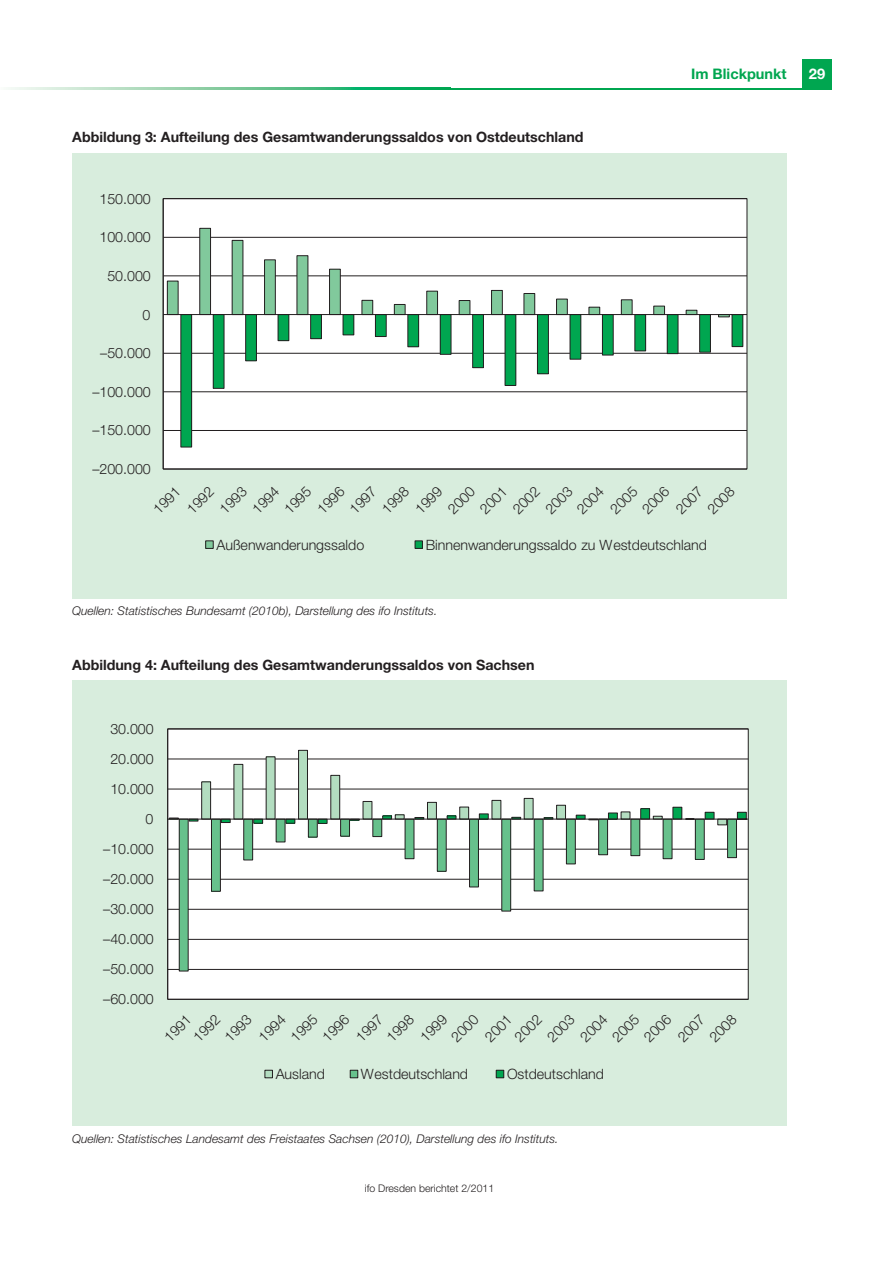
<style>
.page{position:relative;width:893px;height:1263px;background:#fff}
.page>*{position:absolute;margin:0;border:0;box-sizing:border-box;transform-origin:0 0}
.t1{font:700 14.7px "Helvetica Neue";color:#fff}
.t2{font:700 14.55px "Helvetica Neue";color:#00a650}
.t3{font:300 14.25px/22.4px "Helvetica Neue";color:#231f20}
.t4{font:700 14.25px "Helvetica Neue";color:#231f20}
.t5{font:italic 300 12px "Helvetica Neue";color:#231f20}
.t6{font:300 10.5px "Helvetica Neue";color:#231f20}
</style>
<div class="page">
<div style="left:802px;top:60px;width:30px;height:29px;background:#00a650"></div>
<hr style="left:448px;top:88px;width:384px;height:1px;background:#00a650">
<svg style="left:10px;top:88px;width:438px;height:1px"></svg>
<div style="left:72px;top:153px;width:715px;height:445px;background:#d8eddd"></div>
<svg style="left:162px;top:198px;width:586px;height:272px;background:#e1ece6"></svg>
<div style="left:206px;top:541px;width:7px;height:7px;background:#81c99c"></div>
<div style="left:205px;top:540px;width:9px;height:9px;border:1px solid #231f20"></div>
<div style="left:415px;top:541px;width:7px;height:7px;background:#00a650"></div>
<div style="left:415px;top:540px;width:8px;height:9px;border:1px solid #231f20"></div>
<div style="left:72px;top:681px;width:715px;height:445px;background:#d8eddd"></div>
<svg style="left:167px;top:728px;width:582px;height:272px;background:#e7ece9"></svg>
<div style="left:265px;top:1070px;width:7px;height:8px;background:#b3ddc0"></div>
<div style="left:265px;top:1070px;width:8px;height:8px;border:1px solid #231f20"></div>
<div style="left:350px;top:1070px;width:8px;height:8px;background:#67c18c"></div>
<div style="left:350px;top:1070px;width:8px;height:8px;border:1px solid #231f20"></div>
<div style="left:496px;top:1070px;width:8px;height:8px;background:#00a650"></div>
<div style="left:496px;top:1070px;width:8px;height:8px;border:1px solid #231f20"></div>
<p class="t4" style="left:72px;top:132px;width:513px">Abbildung 3: Aufteilung des Gesamtwanderungssaldos von Ostdeutschland</p>
<p class="t3" style="left:99px;top:189px;width:53px">150.000</p>
<p class="t3" style="left:99px;top:227px;width:53px">100.000</p>
<p class="t3" style="left:107px;top:266px;width:45px">50.000</p>
<p class="t3" style="left:142px;top:305px;width:9px">0</p>
<p class="t3" style="left:100px;top:343px;width:52px">–50.000</p>
<p class="t3" style="left:92px;top:382px;width:60px">–100.000</p>
<p class="t3" style="left:92px;top:420px;width:60px">–150.000</p>
<p class="t3" style="left:92px;top:459px;width:60px">–200.000</p>
<p class="t2" style="left:691px;top:68px;width:97px">Im Blickpunkt</p>
<p class="t3" style="left:149px;top:504px;width:33px;rotate:-45deg">1991</p>
<p class="t3" style="left:182px;top:504px;width:33px;rotate:-45deg">1992</p>
<p class="t3" style="left:215px;top:504px;width:33px;rotate:-45deg">1993</p>
<p class="t3" style="left:248px;top:504px;width:33px;rotate:-45deg">1994</p>
<p class="t3" style="left:280px;top:504px;width:33px;rotate:-45deg">1995</p>
<p class="t3" style="left:313px;top:504px;width:33px;rotate:-45deg">1996</p>
<p class="t3" style="left:345px;top:504px;width:33px;rotate:-45deg">1997</p>
<p class="t3" style="left:377px;top:504px;width:33px;rotate:-45deg">1998</p>
<p class="t3" style="left:411px;top:504px;width:33px;rotate:-45deg">1999</p>
<p class="t3" style="left:443px;top:504px;width:33px;rotate:-45deg">2000</p>
<p class="t3" style="left:475px;top:504px;width:33px;rotate:-45deg">2001</p>
<p class="t3" style="left:508px;top:504px;width:33px;rotate:-45deg">2002</p>
<p class="t3" style="left:541px;top:504px;width:33px;rotate:-45deg">2003</p>
<p class="t3" style="left:572px;top:504px;width:33px;rotate:-45deg">2004</p>
<p class="t3" style="left:622px;top:489px;width:33px;text-indent:-22px;rotate:-45deg">2005<br>2006</p>
<p class="t3" style="left:687px;top:489px;width:33px;text-indent:-22px;rotate:-45deg">2007<br>2008</p>
<p class="t3" style="left:216px;top:535px;width:149px">Außenwanderungssaldo</p>
<p class="t3" style="left:426px;top:535px;width:283px">Binnenwanderungssaldo zu Westdeutschland</p>
<p class="t5" style="left:72px;top:607px;width:367px">Quellen: Statistisches Bundesamt (2010b), Darstellung des ifo Instituts.</p>
<p class="t4" style="left:72px;top:659px;width:464px">Abbildung 4: Aufteilung des Gesamtwanderungssaldos von Sachsen</p>
<p class="t3" style="left:110px;top:719px;width:45px">30.000</p>
<p class="t3" style="left:110px;top:749px;width:45px">20.000</p>
<p class="t3" style="left:110px;top:779px;width:45px">10.000</p>
<p class="t3" style="left:145px;top:809px;width:9px">0</p>
<p class="t3" style="left:103px;top:839px;width:52px">–10.000</p>
<p class="t3" style="left:103px;top:869px;width:52px">–20.000</p>
<p class="t3" style="left:103px;top:899px;width:52px">–30.000</p>
<p class="t3" style="left:103px;top:929px;width:52px">–40.000</p>
<p class="t3" style="left:103px;top:959px;width:52px">–50.000</p>
<p class="t3" style="left:103px;top:989px;width:52px">–60.000</p>
<p class="t3" style="left:175px;top:1018px;width:33px;line-height:20.5px;text-indent:-21px;rotate:-45deg">1991<br>1992</p>
<p class="t3" style="left:236px;top:1015px;width:33px;line-height:24.2px;text-indent:-24px;rotate:-45deg">1993<br>1994</p>
<p class="t3" style="left:302px;top:1016px;width:33px;text-indent:-22px;rotate:-45deg">1995<br>1996</p>
<p class="t3" style="left:367px;top:1017px;width:33px;line-height:21.8px;text-indent:-22px;rotate:-45deg">1997<br>1998</p>
<p class="t3" style="left:431px;top:1017px;width:33px;text-indent:-22px;rotate:-45deg">1999<br>2000</p>
<p class="t3" style="left:496px;top:1018px;width:33px;line-height:21px;text-indent:-21px;rotate:-45deg">2001<br>2002</p>
<p class="t3" style="left:543px;top:1032px;width:33px;rotate:-45deg">2003</p>
<p class="t3" style="left:576px;top:1032px;width:33px;rotate:-45deg">2004</p>
<p class="t3" style="left:608px;top:1032px;width:33px;rotate:-45deg">2005</p>
<p class="t3" style="left:639px;top:1032px;width:33px;rotate:-45deg">2006</p>
<p class="t3" style="left:689px;top:1016px;width:33px;text-indent:-22px;rotate:-45deg">2007<br>2008</p>
<p class="t3" style="left:276px;top:1064px;width:51px">Ausland</p>
<p class="t3" style="left:361px;top:1064px;width:109px">Westdeutschland</p>
<p class="t3" style="left:507px;top:1064px;width:98px">Ostdeutschland</p>
<p class="t5" style="left:72px;top:1134px;width:488px">Quellen: Statistisches Landesamt des Freistaates Sachsen (2010), Darstellung des ifo Instituts.</p>
<p class="t6" style="left:365px;top:1185px;width:131px">ifo Dresden berichtet 2/2011</p>
<p class="t1" style="left:809px;top:68px;width:18px">29</p>
</div>
